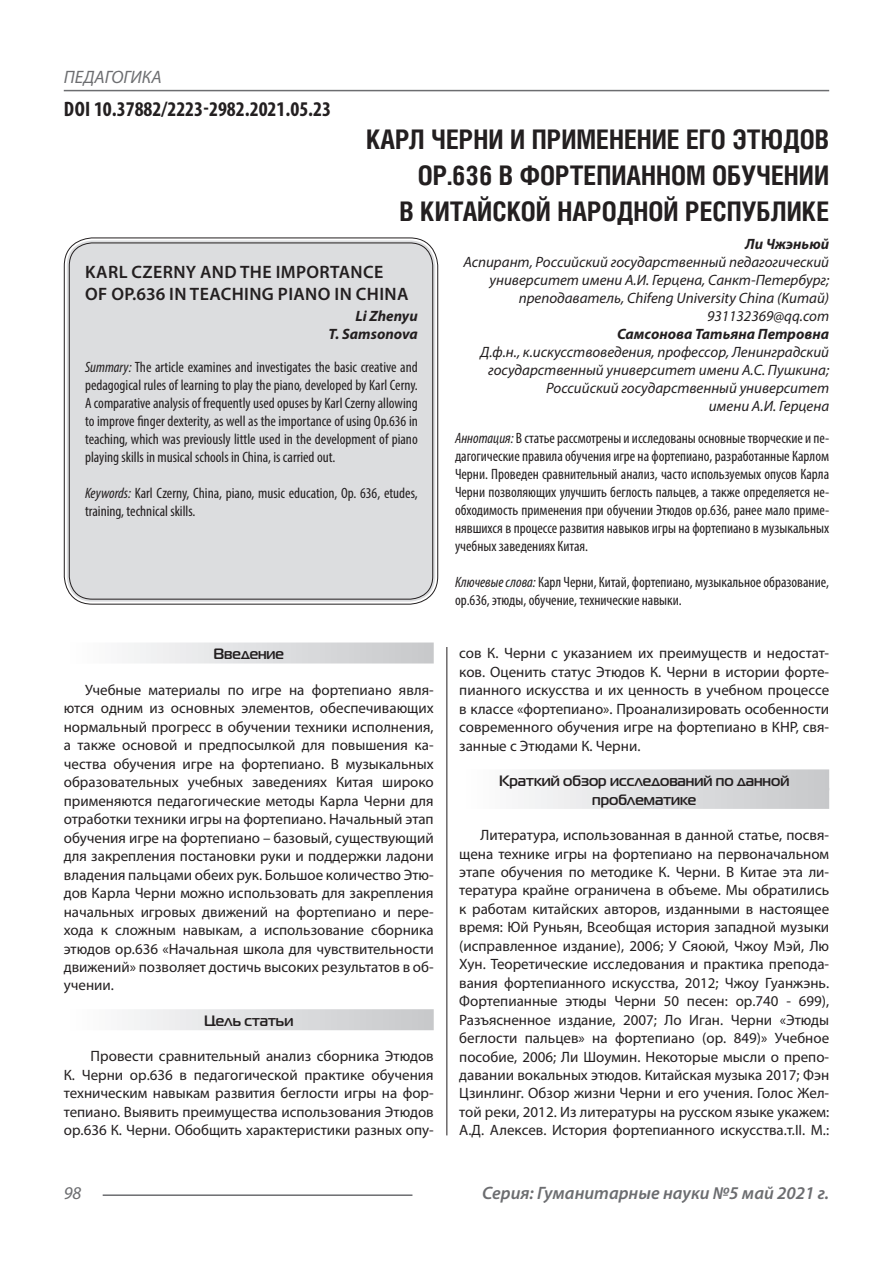
<style>
.page{position:relative;width:893px;height:1263px;background:#fff}
.page>*{position:absolute;margin:0;border:0;box-sizing:border-box;transform-origin:0 0}
.Статья_название{font:700 27px/36px "Helios Cond C";color:#231f20;text-align:right}
.ДОИ{font:700 condensed 21px "Myriad Pro";color:#231f20}
.Статья_название_англ{font:600 18px/21.6px "Myriad Pro";letter-spacing:.02em;color:#231f20}
.t1{font:italic 600 18px "Myriad Pro";color:#6c6d70}
.t2{font:italic 18px "Myriad Pro";color:#6c6d70}
.Статья_текст{font:15px/18.5px "Myriad Pro";color:#231f20;text-align:justify}
.Статья_аннотация_тек{font:condensed 15px/18px "Myriad Pro";color:#231f20;text-align:justify}
.Статья_аннотация_анг{font:condensed 15px/18px "Myriad Pro";color:#231f20;text-align:justify}
.Статья_автор_инфо{font:italic 15px/18px "Myriad Pro";color:#231f20;text-align:right}
.Статья_подзаголовок{font:700 15px "Magistral C";color:#231f20}
.Статья_автор_инфо-2{font:italic 700 15px "Myriad Pro";color:#231f20}
.Статья_автор_англ{font:italic 700 15px "Myriad Pro";color:#231f20}
.s1{font-style:italic}
</style>
<div class="page">
<hr style="left:446px;top:128px;width:1px;height:1007px;background:#231f20">
<hr style="left:103px;top:1194px;width:309px;height:2px;background:#6c6d70">
<hr style="left:64px;top:90px;width:765px;height:1px;background:#6c6d70">
<div style="left:67px;top:240px;width:368px;height:362px;background:#dcdddf;border-radius:26px"></div>
<div style="left:69px;top:242px;width:364px;height:358px;border:1px solid #231f20;border-radius:23px"></div>
<div style="left:64px;top:642px;width:370px;height:21px;background:linear-gradient(to right,#fefeff,#c6c8ca)"></div>
<div style="left:64px;top:1009px;width:370px;height:21px;background:linear-gradient(to right,#fefeff,#c6c8ca)"></div>
<div style="left:459px;top:769px;width:370px;height:21px;background:linear-gradient(to right,#fefeff,#c6c8ca)"></div>
<div style="left:459px;top:788px;width:370px;height:21px;background:linear-gradient(to right,#fefeff,#c6c8ca)"></div>
<p class="t2" style="left:64px;top:66px;width:100px">ПЕДАГОГИКА</p>
<p class="ДОИ" style="left:64px;top:96px;width:269px">DOI 10.37882/2223-2982.2021.05.23</p>
<p class="Статья_название" style="left:366px;top:121px;width:465px">КАРЛ ЧЕРНИ И ПРИМЕНЕНИЕ ЕГО ЭТЮДОВ<br>OР.636 В ФОРТЕПИАННОМ ОБУЧЕНИИ<br>В КИТАЙСКОЙ НАРОДНОЙ РЕСПУБЛИКЕ</p>
<p class="Статья_автор_инфо-2" style="left:745px;top:234px;width:85px">Ли Чжэньюй</p>
<p class="Статья_автор_инфо" style="left:463px;top:252px;width:367px">Аспирант, Российский государственный педагогический университет имени А.И. Герцена, Санкт-Петербург; преподаватель, Сhifeng University China (Китай)</p>
<p class="Статья_автор_инфо" style="left:707px;top:306px;width:124px">931132369@qq.com</p>
<p class="Статья_автор_инфо-2" style="left:617px;top:324px;width:214px">Самсонова Татьяна Петровна</p>
<p class="Статья_автор_инфо" style="left:480px;top:342px;width:350px">Д.ф.н., к.искусствоведения, профессор, Ленинградский государственный университет имени А.С. Пушкина; Российский государственный университет<br>имени А.И. Герцена</p>
<p class="Статья_аннотация_тек" style="left:455px;top:428px;width:376px"><span class="s1">Аннотация:</span> В статье рассмотрены и исследованы основные творческие и пе&shy;дагогические правила обучения игре на фортепиано, разработанные Карлом Черни. Проведен сравнительный анализ, часто используемых опусов Карла Черни позволяющих улучшить беглость пальцев, а также определяется не&shy;обходимость применения при обучении Этюдов ор.636, ранее мало приме&shy;нявшихся в процессе развития навыков игры на фортепиано в музыкальных учебных заведениях Китая.</p>
<p class="Статья_аннотация_тек" style="left:455px;top:572px;width:376px"><span class="s1">Ключевые слова:</span> Карл Черни, Китай, фортепиано, музыкальное образование, ор.636, этюды, обучение, технические навыки.</p>
<p class="Статья_название_англ" style="left:85px;top:261px;width:325px">KARL CZERNY AND THE IMPORTANCE<br>OF OP.636 IN TEACHING PIANO IN CHINA</p>
<p class="Статья_автор_англ" style="left:355px;top:307px;width:64px">Li Zhenyu</p>
<p class="Статья_автор_англ" style="left:329px;top:325px;width:91px">T. Samsonova</p>
<p class="Статья_аннотация_анг" style="left:85px;top:358px;width:334px"><span class="s1">Summary:</span> The article examines and investigates the basic creative and pedagogical rules of learning to play the piano, developed by Karl Cerny.<br>A comparative analysis of frequently used opuses by Karl Czerny allowing to improve finger dexterity, as well as the importance of using Op.636 in teaching, which was previously little used in the development of piano playing skills in musical schools in China, is carried out.</p>
<p class="Статья_аннотация_анг" style="left:85px;top:484px;width:334px"><span class="s1">Keywords:</span> Karl Czerny, China, piano, music education, Оp. 636, etudes, training, technical skills.</p>
<p class="Статья_подзаголовок" style="left:213px;top:645px;width:72px">Введение</p>
<p class="Статья_текст" style="left:64px;top:680px;width:371px;text-indent:21px">Учебные материалы по игре на фортепиано явля&shy;ются одним из основных элементов, обеспечивающих нормальный прогресс в обучении техники исполнения, а также основой и предпосылкой для повышения ка&shy;чества обучения игре на фортепиано. В музыкальных образовательных учебных заведениях Китая широко применяются педагогические методы Карла Черни для отработки техники игры на фортепиано. Начальный этап обучения игре на фортепиано – базовый, существующий для закрепления постановки руки и поддержки ладони владения пальцами обеих рук. Большое количество Этю&shy;дов Карла Черни можно использовать для закрепления начальных игровых движений на фортепиано и пере&shy;хода к сложным навыкам, а использование сборника этюдов ор.636 «Начальная школа для чувствительности движений» позволяет достичь высоких результатов в об&shy;учении.</p>
<p class="Статья_подзаголовок" style="left:204px;top:1012px;width:91px">Цель статьи</p>
<p class="Статья_текст" style="left:64px;top:1047px;width:371px;text-indent:27px">Провести сравнительный анализ сборника Этюдов К. Черни ор.636 в педагогической практике обучения техническим навыкам развития беглости игры на фор&shy;тепиано. Выявить преимущества использования Этюдов ор.636 К. Черни. Обобщить характеристики разных опу-</p>
<p class="Статья_текст" style="left:459px;top:644px;width:371px">сов К. Черни с указанием их преимуществ и недостат&shy;ков. Оценить статус Этюдов К. Черни в истории форте&shy;пианного искусства и их ценность в учебном процессе в классе «фортепиано». Проанализировать особенности современного обучения игре на фортепиано в КНР, свя&shy;занные с Этюдами К. Черни.</p>
<p class="Статья_подзаголовок" style="left:499px;top:772px;width:292px">Краткий обзор исследований по данной</p>
<p class="Статья_подзаголовок" style="left:592px;top:790px;width:105px">проблематике</p>
<p class="Статья_текст" style="left:459px;top:825px;width:371px;text-indent:21px">Литература, использованная в данной статье, посвя&shy;щена технике игры на фортепиано на первоначальном этапе обучения по методике К. Черни. В Китае эта ли&shy;тература крайне ограничена в объеме. Мы обратились к работам китайских авторов, изданными в настоящее время: Юй Руньян, Всеобщая история западной музыки (исправленное издание), 2006; У Сяоюй, Чжоу Мэй, Лю Хун. Теоретические исследования и практика препода&shy;вания фортепианного искусства, 2012; Чжоу Гуанжэнь.<br>Фортепианные этюды Черни 50 песен: ор.740 - 699), Разъясненное издание, 2007; Ло Иган. Черни «Этюды беглости пальцев» на фортепиано (ор. 849)» Учебное пособие, 2006; Ли Шоумин. Некоторые мысли о препо&shy;давании вокальных этюдов. Китайская музыка 2017; Фэн Цзинлинг. Обзор жизни Черни и его учения. Голос Жел&shy;той реки, 2012. Из литературы на русском языке укажем:<br>А.Д. Алексев. История фортепианного искусства.т.II. М.:</p>
<p class="t2" style="left:64px;top:1182px;width:19px">98</p>
<p class="t1" style="left:482px;top:1182px;width:349px">Серия: Гуманитарные науки №5 май 2021 г.</p>
</div>
